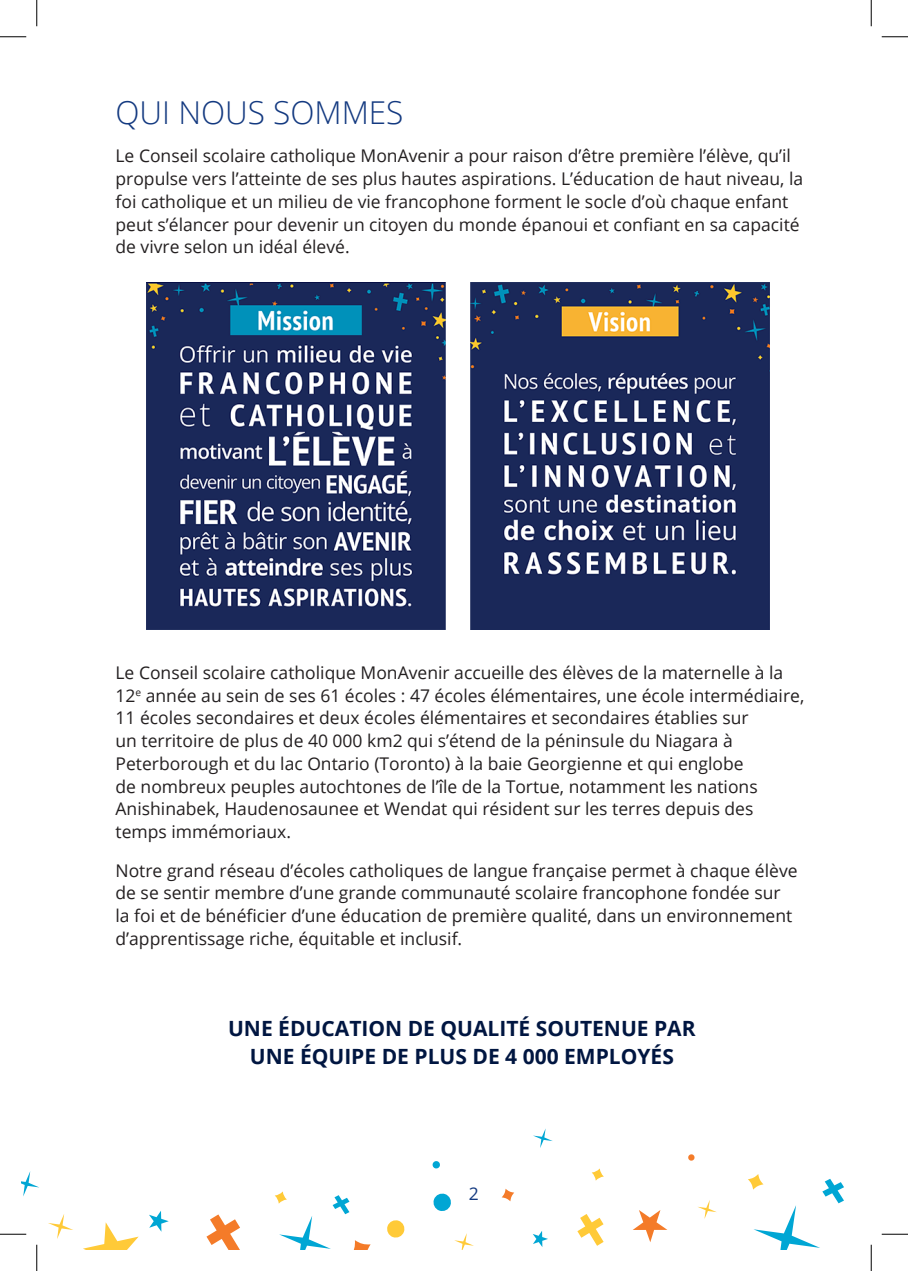
<style>
.page{position:relative;width:908px;height:1271px;background:#fff}
.page>*{position:absolute;margin:0;border:0;box-sizing:border-box;transform-origin:0 0}
.titre{font:300 31.5px "Open Sans";color:#133980}
.sous-titre{font:700 21px/28px "Open Sans";color:#001641;text-align:center}
.txt{font:17.5px/22.8px "Open Sans";color:#231f20}
.t1{font:17.5px "Open Sans";color:#133980}
</style>
<div class="page">
<svg style="left:48px;top:1214px;width:25px;height:25px"></svg>
<svg style="left:83px;top:1222px;width:56px;height:28px"></svg>
<svg style="left:206px;top:1214px;width:34px;height:35px"></svg>
<svg style="left:149px;top:1211px;width:20px;height:20px"></svg>
<svg style="left:433px;top:1193px;width:18px;height:18px"></svg>
<svg style="left:21px;top:1171px;width:18px;height:25px"></svg>
<svg style="left:454px;top:1233px;width:20px;height:17px"></svg>
<svg style="left:698px;top:1200px;width:19px;height:19px"></svg>
<svg style="left:501px;top:1188px;width:13px;height:13px"></svg>
<svg style="left:633px;top:1210px;width:34px;height:32px"></svg>
<svg style="left:275px;top:1191px;width:12px;height:12px"></svg>
<svg style="left:387px;top:1220px;width:18px;height:18px"></svg>
<svg style="left:279px;top:1195px;width:91px;height:55px"></svg>
<svg style="left:577px;top:1214px;width:26px;height:31px"></svg>
<svg style="left:533px;top:1231px;width:15px;height:16px"></svg>
<svg style="left:432px;top:1161px;width:8px;height:7px"></svg>
<svg style="left:591px;top:1168px;width:13px;height:12px"></svg>
<svg style="left:688px;top:1154px;width:7px;height:7px"></svg>
<svg style="left:533px;top:1128px;width:20px;height:20px"></svg>
<svg style="left:748px;top:1174px;width:15px;height:15px"></svg>
<svg style="left:753px;top:1178px;width:91px;height:72px"></svg>
<img style="left:146px;top:282px;width:623px;height:347px">
<svg style="left:0;top:36px;width:26px;height:1px"></svg>
<svg style="left:881px;top:36px;width:27px;height:1px"></svg>
<svg style="left:0;top:1233px;width:26px;height:1px"></svg>
<svg style="left:881px;top:1233px;width:27px;height:1px"></svg>
<svg style="left:36px;top:0;width:1px;height:26px"></svg>
<svg style="left:36px;top:1244px;width:1px;height:26px"></svg>
<svg style="left:871px;top:0;width:1px;height:26px"></svg>
<svg style="left:871px;top:1244px;width:1px;height:26px"></svg>
<p class="titre" style="left:116px;top:91px;width:289px">QUI NOUS SOMMES</p>
<p class="txt" style="left:116px;top:144px;width:689px">Le Conseil scolaire catholique MonAvenir a pour raison d’être première l’élève, qu’il propulse vers l’atteinte de ses plus hautes aspirations. L’éducation de haut niveau, la foi catholique et un milieu de vie francophone forment le socle d’où chaque enfant peut s’élancer pour devenir un citoyen du monde épanoui et confiant en sa capacité de vivre selon un idéal élevé.</p>
<p class="txt" style="left:116px;top:660px;width:690px">Le Conseil scolaire catholique MonAvenir accueille des élèves de la maternelle à la 12<sup>e</sup> année au sein de ses 61 écoles : 47 écoles élémentaires, une école intermédiaire, 11 écoles secondaires et deux écoles élémentaires et secondaires établies sur<br>un territoire de plus de 40 000 km2 qui s’étend de la péninsule du Niagara à Peterborough et du lac Ontario (Toronto) à la baie Georgienne et qui englobe<br>de nombreux peuples autochtones de l’île de la Tortue, notamment les nations Anishinabek, Haudenosaunee et Wendat qui résident sur les terres depuis des temps immémoriaux.</p>
<p class="txt" style="left:116px;top:858px;width:683px">Notre grand réseau d’écoles catholiques de langue française permet à chaque élève de se sentir membre d’une grande communauté scolaire francophone fondée sur la foi et de bénéficier d’une éducation de première qualité, dans un environnement d’apprentissage riche, équitable et inclusif.</p>
<p class="sous-titre" style="left:228px;top:1013px;width:469px">UNE ÉDUCATION DE QUALITÉ SOUTENUE PAR<br>UNE ÉQUIPE DE PLUS DE 4 000 EMPLOYÉS</p>
<p class="t1" style="left:468px;top:1182px;width:12px">2</p>
</div>
